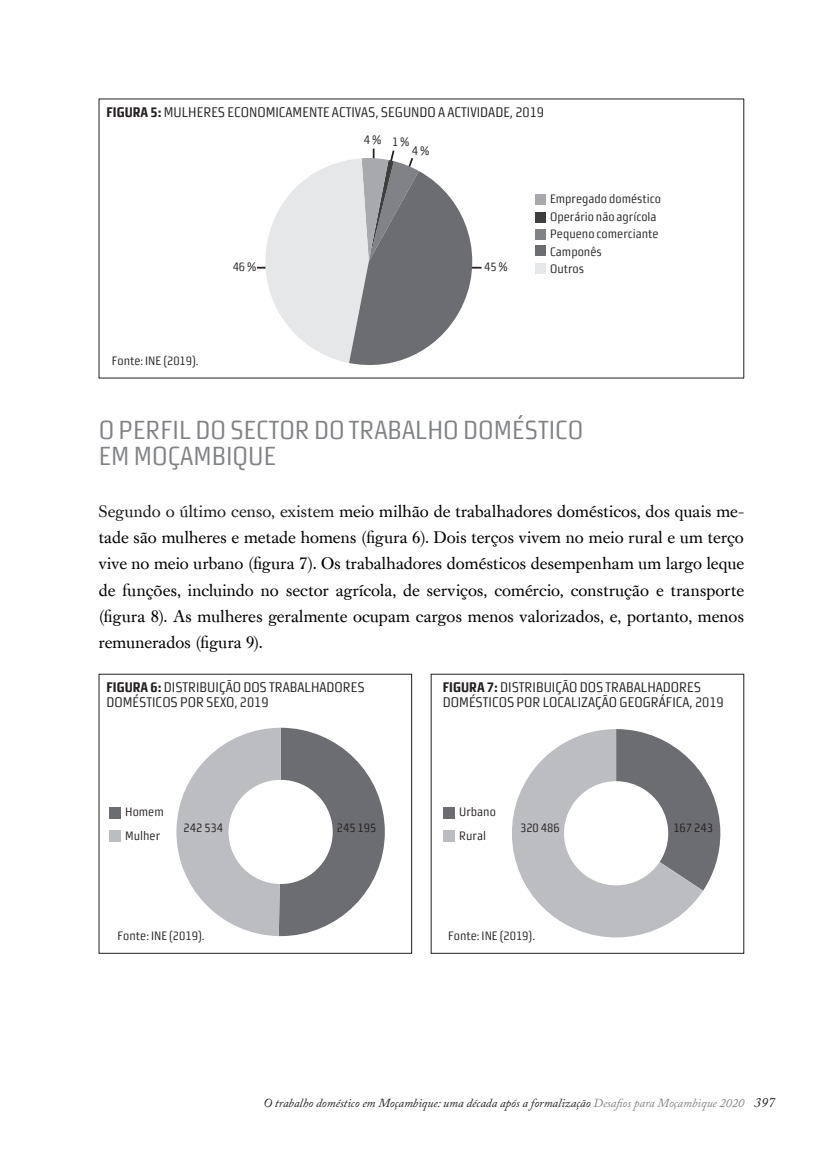
<style>
.page{position:relative;width:818px;height:1165px;background:#fff}
.page>*{position:absolute;margin:0;border:0;box-sizing:border-box;transform-origin:0 0}
.Corpo_Texto{font:26.25px "Morgan Sn Cn Lining";color:#808285}
.Corpo_Texto-2{font:16.62px/26.1px "Caslon Book BE";letter-spacing:.01em;color:#000;text-align:justify}
.Corpo_Texto-3{font:14px/14.7px "Morgan Sn Cn Lining";color:#231f20}
.Legenda_Tabela{font:12.25px "Morgan Sn Cn Lining";color:#231f20}
.t1{font:italic 12.25px "Adobe Caslon Pro";color:#231f20}
.s1{font-weight:700}
.s2{color:#1a1a1a}
.s3{color:#808285}
.s4{font-size:14px}
</style>
<div class="page">
<svg style="left:257px;top:148px;width:225px;height:217px"></svg>
<div style="left:535px;top:195px;width:10px;height:10px;background:#a8a9ad"></div>
<div style="left:535px;top:212px;width:10px;height:10px;background:#3e3e3f"></div>
<div style="left:535px;top:229px;width:10px;height:10px;background:#808285"></div>
<div style="left:535px;top:245px;width:10px;height:11px;background:#6c6d70"></div>
<div style="left:535px;top:263px;width:10px;height:11px;background:#e6e7e9"></div>
<div style="left:110px;top:807px;width:11px;height:12px;background:#6c6d70"></div>
<div style="left:110px;top:831px;width:11px;height:11px;background:#bcbdc0"></div>
<div style="left:443px;top:807px;width:12px;height:12px;background:#6c6d70"></div>
<div style="left:443px;top:831px;width:12px;height:11px;background:#bcbdc0"></div>
<div style="left:99px;top:674px;width:313px;height:279px;border:1px solid #231f20"></div>
<svg style="left:176px;top:728px;width:209px;height:208px"></svg>
<svg style="left:703px;top:776px;width:17px;height:115px"></svg>
<svg style="left:512px;top:729px;width:191px;height:209px"></svg>
<p class="Corpo_Texto-3" style="left:106px;top:104px;width:439px"><span class="s1">FIGURA 5:</span> MULHERES ECONOMICAMENTE ACTIVAS, SEGUNDO A ACTIVIDADE, 2019</p>
<p class="Legenda_Tabela" style="left:364px;top:133px;width:19px">4 %</p>
<p class="Legenda_Tabela" style="left:392px;top:135px;width:19px">1 %</p>
<p class="Legenda_Tabela" style="left:412px;top:144px;width:19px">4 %</p>
<p class="Legenda_Tabela" style="left:550px;top:192px;width:112px">Empregado doméstico</p>
<p class="Legenda_Tabela" style="left:550px;top:209px;width:108px">Operário não agrícola</p>
<p class="Legenda_Tabela" style="left:550px;top:227px;width:110px">Pequeno comerciante</p>
<p class="Legenda_Tabela" style="left:550px;top:244px;width:53px">Camponês</p>
<p class="Legenda_Tabela" style="left:112px;top:353px;width:88px">Fonte: INE (2019).</p>
<p class="Legenda_Tabela" style="left:233px;top:260px;width:25px">46 %</p>
<p class="Legenda_Tabela" style="left:484px;top:260px;width:25px">45 %</p>
<p class="Legenda_Tabela" style="left:550px;top:262px;width:35px">Outros</p>
<p class="Corpo_Texto" style="left:99px;top:414px;width:486px">O PERFIL DO SECTOR DO TRABALHO DOMÉSTICO</p>
<p class="Corpo_Texto" style="left:99px;top:441px;width:179px">EM MOÇAMBIQUE</p>
<p class="Corpo_Texto-2" style="left:99px;top:499px;width:646px"><span class="s2">Segundo o último censo, existem</span> meio milhão de trabalhadores domésticos, dos quais me&shy;tade são mulheres e metade homens (figura 6). Dois terços vivem no meio rural e um terço vive no meio urbano (figura 7). Os trabalhadores domésticos desempenham um largo leque de funções, incluindo no sector agrícola, de serviços, comércio, construção e transporte (figura 8). As mulheres geralmente ocupam cargos menos valorizados, e, portanto, menos remunerados (figura 9).</p>
<p class="Corpo_Texto-3" style="left:106px;top:680px;width:259px"><span class="s1">FIGURA 6:</span> DISTRIBUIÇÃO DOS TRABALHADORES</p>
<p class="Corpo_Texto-3" style="left:106px;top:694px;width:164px">DOMÉSTICOS POR SEXO, 2019</p>
<p class="Corpo_Texto-3" style="left:443px;top:680px;width:282px"><span class="s1">FIGURA 7:</span> DISTRIBUIÇÃO DOS TRABALHADORES<br>DOMÉSTICOS POR LOCALIZAÇÃO GEOGRÁFICA, 2019</p>
<p class="Legenda_Tabela" style="left:125px;top:805px;width:40px">Homem</p>
<p class="Legenda_Tabela" style="left:125px;top:828px;width:36px">Mulher</p>
<p class="Legenda_Tabela" style="left:459px;top:805px;width:38px">Urbano</p>
<p class="Legenda_Tabela" style="left:459px;top:828px;width:28px">Rural</p>
<p class="Legenda_Tabela" style="left:184px;top:821px;width:41px">242 534</p>
<p class="Legenda_Tabela" style="left:337px;top:821px;width:41px">245 195</p>
<p class="Legenda_Tabela" style="left:520px;top:821px;width:41px">320 486</p>
<p class="Legenda_Tabela" style="left:673px;top:821px;width:41px">167 243</p>
<p class="Legenda_Tabela" style="left:118px;top:928px;width:88px">Fonte: INE (2019).</p>
<p class="Legenda_Tabela" style="left:448px;top:928px;width:88px">Fonte: INE (2019).</p>
<p class="t1" style="left:263px;top:1095px;width:513px">O trabalho doméstico em Moçambique: uma década após a formalização <span class="s3">Desafios para Moçambique 2020</span> <span class="s4">397</span></p>
</div>
